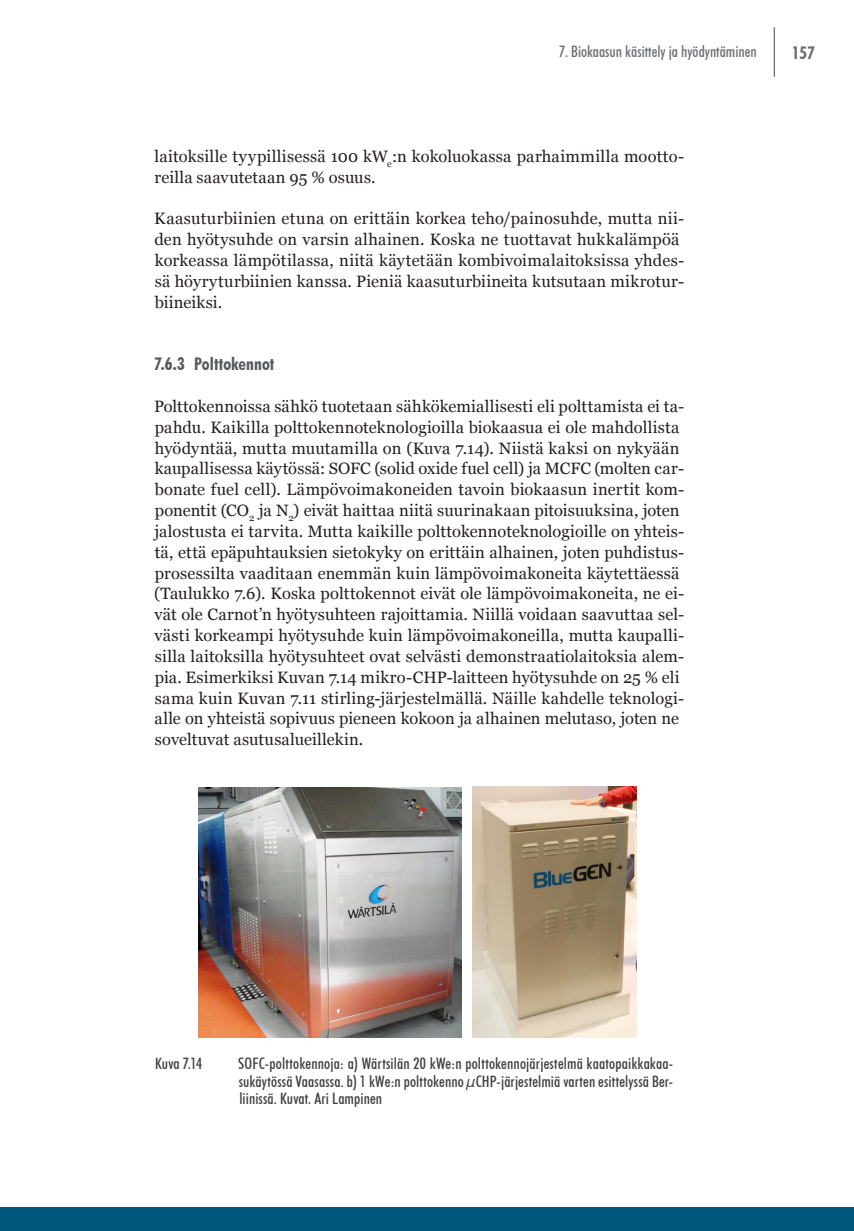
<style>
.page{position:relative;width:854px;height:1231px;background:#fff}
.page>*{position:absolute;margin:0;border:0;box-sizing:border-box;transform-origin:0 0}
.Otsikko_1_1_1{font:700 condensed 17.5px "Futura BT";letter-spacing:.005em;color:#57585a}
.t1{font:700 condensed 17.5px "Futura BT";color:#6c6d70}
.Leipäteksti{font:16.45px/20.8px "Georgia";letter-spacing:.01em;color:#231f20}
.kuvio_teksti{font:500 condensed 15.75px/17.5px "Futura BT";letter-spacing:.01em;color:#3e3e3f;text-align:justify}
.t2{font:500 condensed 15.75px "Futura BT";color:#6c6d70}
</style>
<div class="page">
<hr style="left:773px;top:27px;width:1px;height:50px;background:#6c6d70">
<div style="left:0;top:1207px;width:853px;height:23px;background:#00597c"></div>
<img style="left:198px;top:787px;width:263px;height:250px">
<img style="left:472px;top:786px;width:163px;height:251px">
<p class="t2" style="left:559px;top:42px;width:199px">7. Biokaasun käsittely ja hyödyntäminen</p>
<p class="t1" style="left:791px;top:42px;width:25px">157</p>
<p class="Leipäteksti" style="left:154px;top:146px;width:531px">laitoksille tyypillisessä 100 kW<sub>e</sub>:n kokoluokassa parhaimmilla mootto&shy;reilla saavutetaan 95 % osuus.</p>
<p class="Leipäteksti" style="left:154px;top:208px;width:531px">Kaasuturbiinien etuna on erittäin korkea teho/painosuhde, mutta nii&shy;den hyötysuhde on varsin alhainen. Koska ne tuottavat hukkalämpöä korkeassa lämpötilassa, niitä käytetään kombivoimalaitoksissa yhdes&shy;sä höyryturbiinien kanssa. Pieniä kaasuturbiineita kutsutaan mikrotur&shy;biineiksi.</p>
<p class="Otsikko_1_1_1" style="left:154px;top:353px;width:122px">7.6.3 Polttokennot</p>
<p class="Leipäteksti" style="left:154px;top:396px;width:531px">Polttokennoissa sähkö tuotetaan sähkökemiallisesti eli polttamista ei ta&shy;pahdu. Kaikilla polttokennoteknologioilla biokaasua ei ole mahdollista hyödyntää, mutta muutamilla on (Kuva 7.14). Niistä kaksi on nykyään kaupallisessa käytössä: SOFC (solid oxide fuel cell) ja MCFC (molten car&shy;bonate fuel cell). Lämpövoimakoneiden tavoin biokaasun inertit kom&shy;ponentit (CO<sub>2</sub> ja N<sub>2</sub>) eivät haittaa niitä suurinakaan pitoisuuksina, joten jalostusta ei tarvita. Mutta kaikille polttokennoteknologioille on yhteis&shy;tä, että epäpuhtauksien sietokyky on erittäin alhainen, joten puhdistus&shy;prosessilta vaaditaan enemmän kuin lämpövoimakoneita käytettäessä (Taulukko 7.6). Koska polttokennot eivät ole lämpövoimakoneita, ne ei&shy;vät ole Carnot’n hyötysuhteen rajoittamia. Niillä voidaan saavuttaa sel&shy;västi korkeampi hyötysuhde kuin lämpövoimakoneilla, mutta kaupalli&shy;silla laitoksilla hyötysuhteet ovat selvästi demonstraatiolaitoksia alem&shy;pia. Esimerkiksi Kuvan 7.14 mikro-CHP-laitteen hyötysuhde on 25 % eli sama kuin Kuvan 7.11 stirling-järjestelmällä. Näille kahdelle teknologi&shy;alle on yhteistä sopivuus pieneen kokoon ja alhainen melutaso, joten ne soveltuvat asutusalueillekin.</p>
<p class="kuvio_teksti" style="left:155px;top:1054px;width:49px">Kuva 7.14</p>
<p class="kuvio_teksti" style="left:238px;top:1054px;width:436px">SOFC-polttokennoja: a) Wärtsilän 20 kWe:n polttokennojärjestelmä kaatopaikkakaa&shy;sukäytössä Vaasassa. b) 1 kWe:n polttokenno μCHP-järjestelmiä varten esittelyssä Ber&shy;liinissä. Kuvat. Ari Lampinen</p>
</div>
